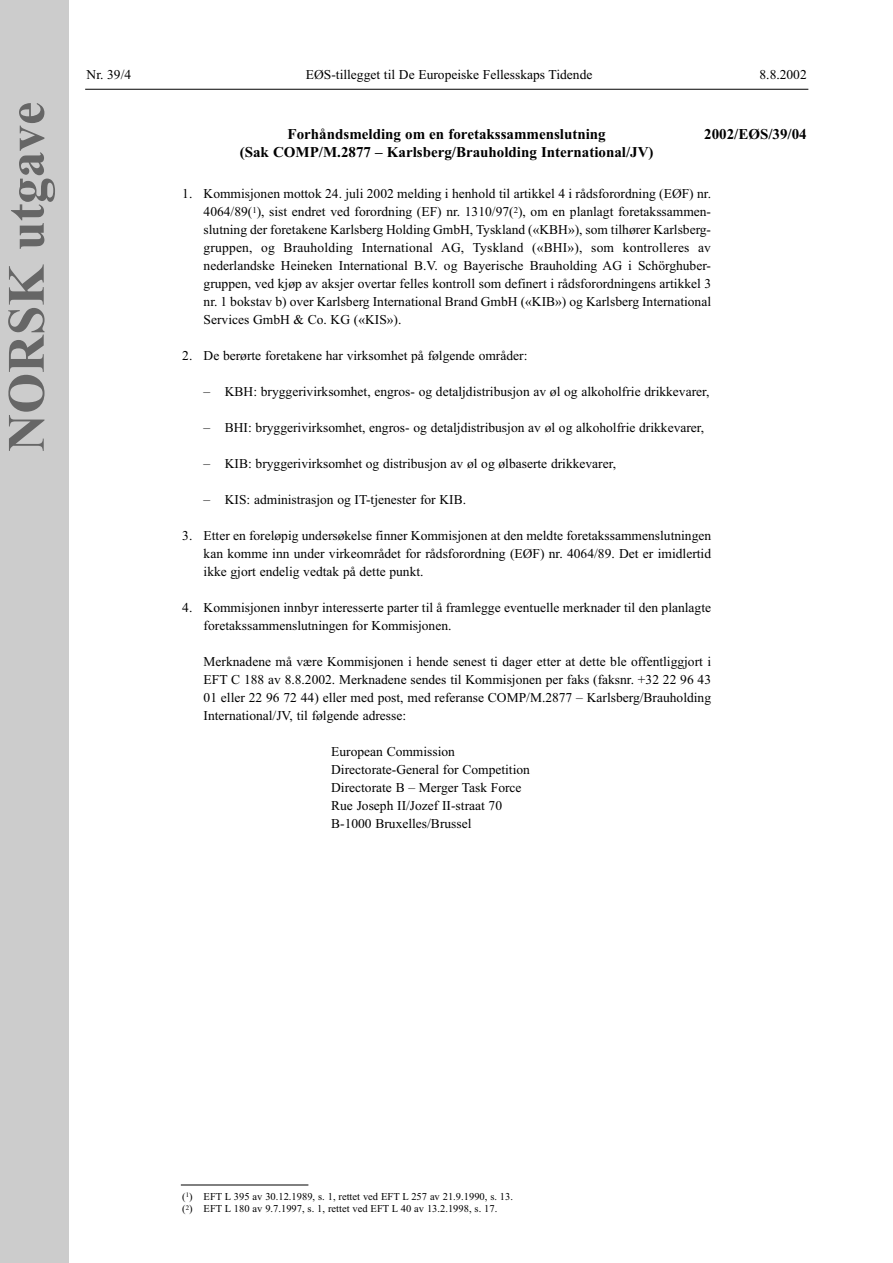
<style>
.page{position:relative;width:893px;height:1263px;background:#fff}
.page>*{position:absolute;margin:0;border:0;box-sizing:border-box;transform-origin:0 0}
.t1{font:700 52.5px "Times New Roman";color:#666}
.t2{font:700 15px/18px "Times New Roman";color:#000;text-align:center}
.t3{font:13.5px/18px "Times New Roman";color:#000;text-align:justify}
.t4{font:10.5px/12.6px "Times New Roman";color:#000}
</style>
<div class="page">
<hr style="left:85px;top:89px;width:723px;height:1px;background:#000">
<div style="left:0;top:0;width:68px;height:1263px;background:#ccc"></div>
<hr style="left:181px;top:1185px;width:127px;height:1px;background:#000">
<h1 class="t1" style="left:9px;top:452px;width:351px;rotate:-90deg">NORSK utgave</h1>
<p class="t3" style="left:87px;top:67px;width:46px">Nr. 39/4</p>
<p class="t3" style="left:306px;top:67px;width:288px">EØS-tillegget til De Europeiske Fellesskaps Tidende</p>
<p class="t3" style="left:759px;top:67px;width:49px">8.8.2002</p>
<p class="t2" style="left:240px;top:127px;width:415px">Forhåndsmelding om en foretakssammenslutning<br>(Sak COMP/M.2877 – Karlsberg/Brauholding International/JV)</p>
<p class="t3" style="left:203px;top:186px;width:509px;text-indent:-21px">1. Kommisjonen mottok 24. juli 2002 melding i henhold til artikkel 4 i rådsforordning (EØF) nr.<br>4064/89(<sup>1</sup>), sist endret ved forordning (EF) nr. 1310/97(<sup>2</sup>), om en planlagt foretakssammen&shy;slutning der foretakene Karlsberg Holding GmbH, Tyskland («KBH»), som tilhører Karlsberg&shy;gruppen, og Brauholding International AG, Tyskland («BHI»), som kontrolleres av nederlandske Heineken International B.V. og Bayerische Brauholding AG i Schörghuber&shy;gruppen, ved kjøp av aksjer overtar felles kontroll som definert i rådsforordningens artikkel 3 nr. 1 bokstav b) over Karlsberg International Brand GmbH («KIB») og Karlsberg International Services GmbH &amp; Co. KG («KIS»).</p>
<p class="t3" style="left:182px;top:348px;width:346px">2. De berørte foretakene har virksomhet på følgende områder:</p>
<p class="t3" style="left:203px;top:384px;width:507px">– KBH: bryggerivirksomhet, engros- og detaljdistribusjon av øl og alkoholfrie drikkevarer,</p>
<p class="t3" style="left:203px;top:420px;width:502px">– BHI: bryggerivirksomhet, engros- og detaljdistribusjon av øl og alkoholfrie drikkevarer,</p>
<p class="t3" style="left:203px;top:456px;width:414px">– KIB: bryggerivirksomhet og distribusjon av øl og ølbaserte drikkevarer,</p>
<p class="t3" style="left:203px;top:492px;width:264px">– KIS: administrasjon og IT-tjenester for KIB.</p>
<p class="t3" style="left:203px;top:528px;width:509px;text-indent:-21px">3. Etter en foreløpig undersøkelse finner Kommisjonen at den meldte foretakssammenslutningen kan komme inn under virkeområdet for rådsforordning (EØF) nr. 4064/89. Det er imidlertid ikke gjort endelig vedtak på dette punkt.</p>
<p class="t3" style="left:203px;top:600px;width:509px;text-indent:-21px">4. Kommisjonen innbyr interesserte parter til å framlegge eventuelle merknader til den planlagte foretakssammenslutningen for Kommisjonen.</p>
<p class="t3" style="left:203px;top:654px;width:509px">Merknadene må være Kommisjonen i hende senest ti dager etter at dette ble offentliggjort i EFT C 188 av 8.8.2002. Merknadene sendes til Kommisjonen per faks (faksnr. +32 22 96 43<br>01 eller 22 96 72 44) eller med post, med referanse COMP/M.2877 – Karlsberg/Brauholding International/JV, til følgende adresse:</p>
<p class="t3" style="left:331px;top:744px;width:200px;text-align:left">European Commission<br>Directorate-General for Competition<br>Directorate B – Merger Task Force<br>Rue Joseph II/Jozef II-straat 70<br>B-1000 Bruxelles/Brussel</p>
<p class="t2" style="left:704px;top:127px;width:104px">2002/EØS/39/04</p>
<p class="t4" style="left:182px;top:1191px;width:332px">(<sup>1</sup>) EFT L 395 av 30.12.1989, s. 1, rettet ved EFT L 257 av 21.9.1990, s. 13. (<sup>2</sup>) EFT L 180 av 9.7.1997, s. 1, rettet ved EFT L 40 av 13.2.1998, s. 17.</p>
</div>
